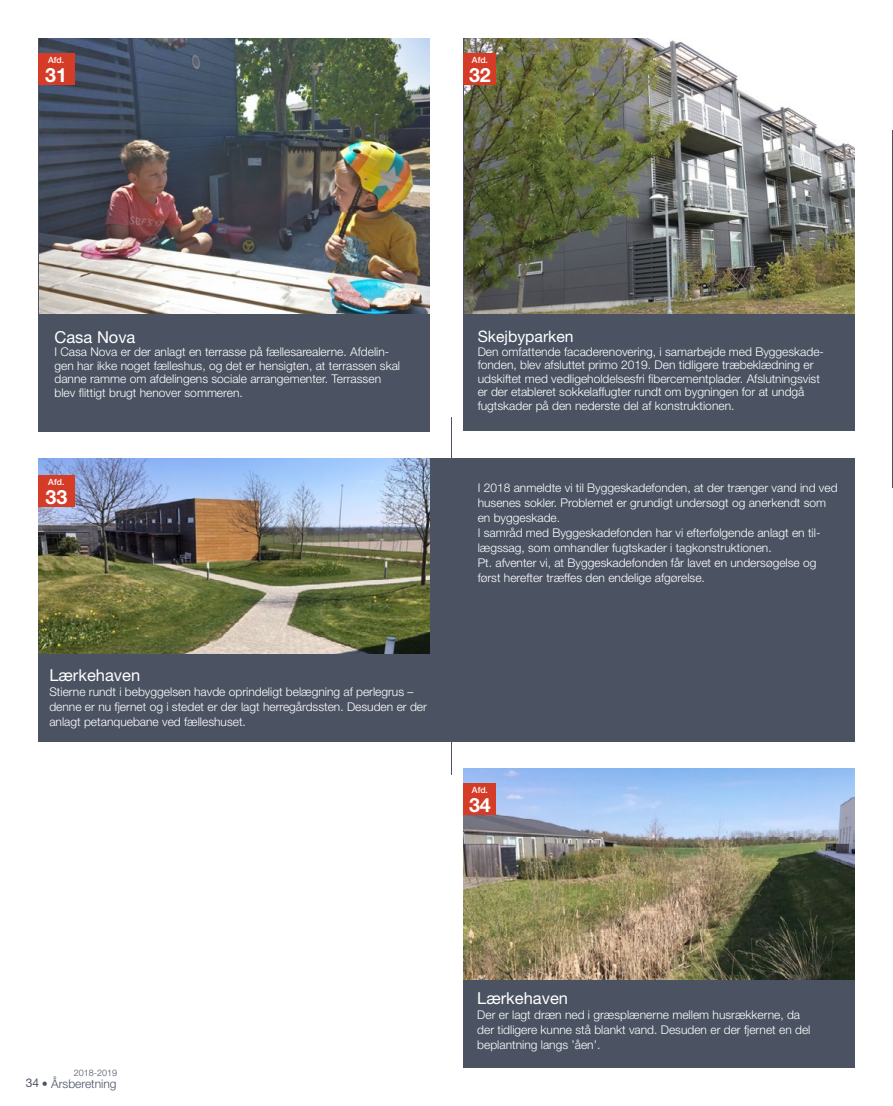
<style>
.page{position:relative;width:893px;height:1106px;background:#fff}
.page>*{position:absolute;margin:0;border:0;box-sizing:border-box;transform-origin:0 0}
.t1{font:700 19.65px "Helvetica Neue";color:#fff}
.t2{font:16.5px "Helvetica Neue";color:#fff}
.t3{font:15.75px "Helvetica Neue";color:#fff}
.t4{font:300 12px/15px "Helvetica Neue";color:#fff}
.t5{font:300 12px "Helvetica Neue";color:#4b5362}
.t6{font:300 9px "Helvetica Neue";color:#4b5362}
.t7{font:500 8.55px "Helvetica Neue";color:#fff}
.s1{font-weight:400}
</style>
<div class="page">
<div style="left:463px;top:38px;width:392px;height:393px;background:#4b5362"></div>
<div style="left:463px;top:768px;width:392px;height:300px;background:#4b5362"></div>
<img style="left:464px;top:38px;width:391px;height:275px">
<img style="left:463px;top:768px;width:392px;height:211px">
<div style="left:38px;top:458px;width:817px;height:283px;background:#4b5362"></div>
<div style="left:38px;top:38px;width:391px;height:393px;background:#4b5362"></div>
<img style="left:38px;top:458px;width:391px;height:195px">
<div style="left:464px;top:54px;width:32px;height:31px;background:#d53c27"></div>
<div style="left:464px;top:783px;width:32px;height:32px;background:#d53c27"></div>
<div style="left:38px;top:476px;width:37px;height:31px;background:#d53c27"></div>
<img style="left:40px;top:38px;width:389px;height:275px">
<div style="left:38px;top:54px;width:37px;height:31px;background:#d53c27"></div>
<p class="t7" style="left:48px;top:55px;width:18px">Afd.</p>
<h1 class="t1" style="left:45px;top:62px;width:23px">31</h1>
<p class="t7" style="left:472px;top:55px;width:18px">Afd.</p>
<h1 class="t1" style="left:469px;top:62px;width:23px">32</h1>
<h2 class="t2" style="left:55px;top:327px;width:82px">Casa Nova</h2>
<p class="t4" style="left:55px;top:345px;width:347px;line-height:13.5px">I Casa Nova er der anlagt en terrasse på fællesarealerne. Afdelin&shy;gen har ikke noget fælleshus, og det er hensigten, at terrassen skal danne ramme om afdelingens sociale arrangementer. Terrassen blev flittigt brugt henover sommeren.</p>
<p class="t7" style="left:48px;top:477px;width:18px">Afd.</p>
<h1 class="t1" style="left:45px;top:484px;width:23px">33</h1>
<p class="t7" style="left:48px;top:478px;width:18px">Afd.</p>
<h1 class="t1" style="left:45px;top:486px;width:23px">24</h1>
<h1 class="t1" style="left:51px;top:484px;width:12px">4</h1>
<h2 class="t2" style="left:49px;top:665px;width:92px">Lærkehaven</h2>
<p class="t4" style="left:49px;top:684px;width:379px">Stierne rundt i bebyggelsen havde oprindeligt belægning af perlegrus – denne er nu fjernet og i stedet er der lagt herregårdssten. Desuden er der anlagt petanquebane ved fælleshuset.</p>
<h3 class="t3" style="left:478px;top:327px;width:97px">Skejbyparken</h3>
<p class="t4" style="left:478px;top:344px;width:348px;line-height:13.5px">Den omfattende facaderenovering, i samarbejde med Byggeskade&shy;fonden, blev afsluttet primo 2019. Den tidligere træbeklædning er udskiftet med vedligeholdelsesfri fibercementplader. Afslutningsvist er der etableret sokkelaffugter rundt om bygningen for at undgå fugtskader på den nederste del af konstruktionen.</p>
<p class="t4" style="left:478px;top:480px;width:361px">I 2018 anmeldte vi til Byggeskadefonden, at der trænger vand ind ved husenes sokler. Problemet er grundigt undersøgt og anerkendt som en byggeskade.<br>I samråd med Byggeskadefonden har vi efterfølgende anlagt en til&shy;lægssag, som omhandler fugtskader i tagkonstruktionen.<br>Pt. afventer vi, at Byggeskadefonden får lavet en undersøgelse og først herefter træffes den endelige afgørelse.</p>
<p class="t7" style="left:472px;top:785px;width:18px">Afd.</p>
<h1 class="t1" style="left:469px;top:792px;width:23px">34</h1>
<p class="t6" style="left:74px;top:1067px;width:45px">2018-2019</p>
<p class="t5" style="left:26px;top:1075px;width:92px"><span class="s1">34</span> • Årsberetning</p>
<h2 class="t2" style="left:477px;top:988px;width:92px">Lærkehaven</h2>
<p class="t4" style="left:477px;top:1007px;width:335px">Der er lagt dræn ned i græsplænerne mellem husrækkerne, da der tidligere kunne stå blankt vand. Desuden er der fjernet en del beplantning langs ’åen’.</p>
</div>
